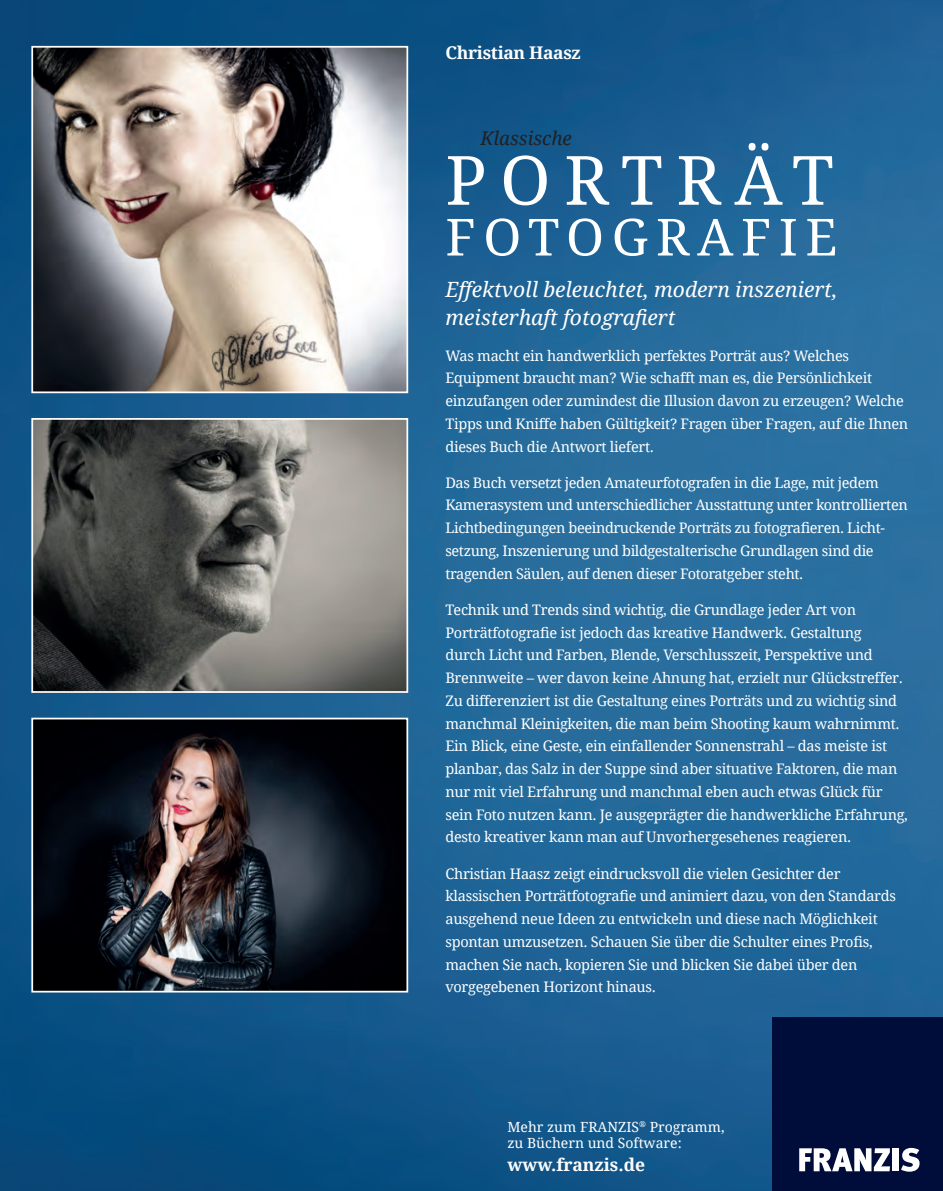
<style>
.page{position:relative;width:943px;height:1191px;background:#fff}
.page>*{position:absolute;margin:0;border:0;box-sizing:border-box;transform-origin:0 0}
.t1{font:67.9px "Droid Serif";letter-spacing:.2em;color:#fff}
.t2{font:51.1px "Droid Serif";letter-spacing:.15em;color:#fff}
.t3{font:italic 21px/28px "Droid Serif";color:#fff}
.t4{font:italic 18.9px "Droid Serif";color:#231f20}
.t5{font:700 17.5px "Droid Serif";color:#fff}
.t6{font:700 17.5px "Droid Serif";letter-spacing:-.02em;color:#fff}
.t7{font:14.53px/22.8px "Droid Serif";letter-spacing:-.02em;color:#fff}
.t8{font:14px/16.8px "Droid Serif";color:#fff}
</style>
<div class="page">
<img style="left:0;top:0;width:942px;height:1191px">
<img style="left:34px;top:49px;width:371px;height:341px">
<div style="left:31px;top:46px;width:377px;height:347px;border:2px solid #fff"></div>
<img style="left:34px;top:720px;width:371px;height:269px">
<div style="left:31px;top:717px;width:377px;height:275px;border:2px solid #fff"></div>
<img style="left:34px;top:421px;width:371px;height:269px">
<div style="left:31px;top:418px;width:377px;height:275px;border:2px solid #fff"></div>
<div style="left:771px;top:1017px;width:171px;height:174px;background:#000c3a"></div>
<svg style="left:799px;top:1148px;width:91px;height:23px"></svg>
<div style="left:892px;top:1148px;width:6px;height:23px;background:#fff"></div>
<svg style="left:901px;top:1147px;width:18px;height:24px"></svg>
<p class="t6" style="left:445px;top:41px;width:137px">Christian Haasz</p>
<h3 class="t4" style="left:480px;top:125px;width:93px">Klassische</h3>
<h1 class="t1" style="left:445px;top:134px;width:390px">PORTRÄT</h1>
<h2 class="t2" style="left:445px;top:202px;width:393px">FOTOGRAFIE</h2>
<h3 class="t3" style="left:445px;top:274px;width:393px">Effektvoll beleuchtet, modern inszeniert, meisterhaft fotografiert</h3>
<p class="t7" style="left:445px;top:343px;width:464px">Was macht ein handwerklich perfektes Porträt aus? Welches Equipment braucht man? Wie schafft man es, die Persönlichkeit einzufangen oder zumindest die Illusion davon zu erzeugen? Welche Tipps und Kniffe haben Gültigkeit? Fragen über Fragen, auf die Ihnen dieses Buch die Antwort liefert.</p>
<p class="t7" style="left:445px;top:471px;width:464px">Das Buch versetzt jeden Amateurfotografen in die Lage, mit jedem Kamerasystem und unterschiedlicher Ausstattung unter kontrollierten Lichtbedingungen beeindruckende Porträts zu fotografieren. Licht&shy;setzung, Inszenierung und bildgestalterische Grundlagen sind die tragenden Säulen, auf denen dieser Fotoratgeber steht.</p>
<p class="t7" style="left:445px;top:598px;width:464px">Technik und Trends sind wichtig, die Grundlage jeder Art von Porträtfotografie ist jedoch das kreative Handwerk. Gestaltung<br>durch Licht und Farben, Blende, Verschlusszeit, Perspektive und Brennweite – wer davon keine Ahnung hat, erzielt nur Glückstreffer.<br>Zu differenziert ist die Gestaltung eines Porträts und zu wichtig sind manchmal Kleinigkeiten, die man beim Shooting kaum wahrnimmt.<br>Ein Blick, eine Geste, ein einfallender Sonnenstrahl – das meiste ist planbar, das Salz in der Suppe sind aber situative Faktoren, die man nur mit viel Erfahrung und manchmal eben auch etwas Glück für sein Foto nutzen kann. Je ausgeprägter die handwerkliche Erfahrung, desto kreativer kann man auf Unvorhergesehenes reagieren.</p>
<p class="t7" style="left:445px;top:861px;width:452px">Christian Haasz zeigt eindrucksvoll die vielen Gesichter der klassischen Porträtfotografie und animiert dazu, von den Standards ausgehend neue Ideen zu entwickeln und diese nach Möglichkeit spontan umzusetzen. Schauen Sie über die Schulter eines Profis, machen Sie nach, kopieren Sie und blicken Sie dabei über den vorgegebenen Horizont hinaus.</p>
<p class="t8" style="left:507px;top:1117px;width:219px">Mehr zum FRANZIS<sup>®</sup> Programm, zu Büchern und Software:</p>
<p class="t5" style="left:507px;top:1152px;width:139px">www.franzis.de</p>
</div>
